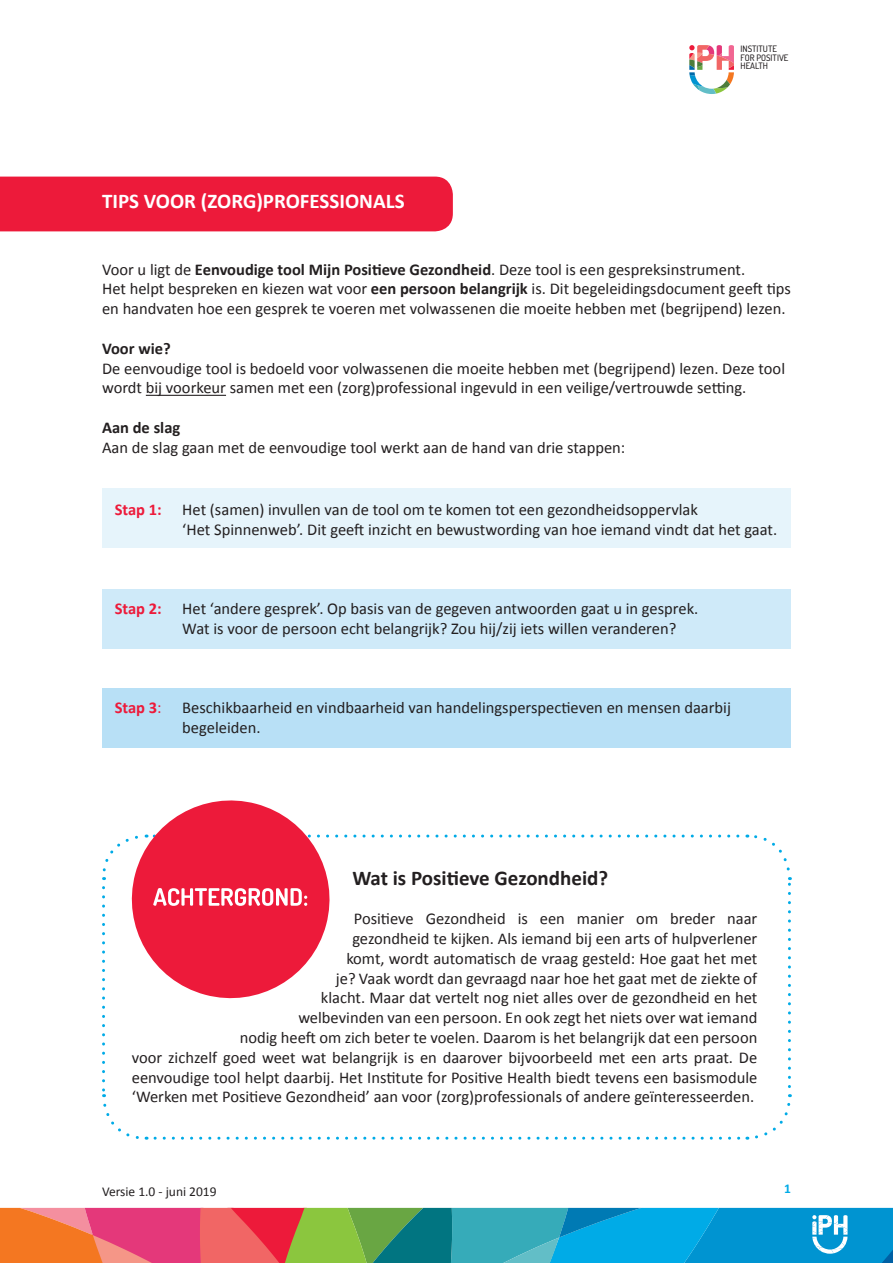
<style>
.page{position:relative;width:893px;height:1263px;background:#fff}
.page>*{position:absolute;margin:0;border:0;box-sizing:border-box;transform-origin:0 0}
.Kop_Calibri_bold_14{font:700 21px "Calibri";color:#fff}
.calibri_11{font:700 21px "Calibri";color:#231f20}
.calibri_11-2{font:16.5px/19.8px "Calibri";color:#231f20}
.calibri_11-3{font:700 16.5px "Calibri";color:#ed1a3a}
.t1{font:13.5px "Calibri";color:#231f20}
.t2{font:700 13.5px "Calibri";color:#00abe7}
.t3{font:500 8.85px/8.9px "Dosis";color:#231f20}
.s1{font-weight:700}
.s2{font-weight:700;color:#ed1a3a}
.s3{font-weight:400}
</style>
<div class="page">
<svg style="left:689px;top:45px;width:45px;height:49px"></svg>
<svg style="left:0;top:1207px;width:893px;height:56px;background:#698a95"></svg>
<hr style="left:146px;top:395px;width:80px;height:1px;background:#231f20">
<div style="left:102px;top:589px;width:689px;height:59px;background:#cfeaf9"></div>
<div style="left:102px;top:489px;width:689px;height:59px;background:#e6f4fb"></div>
<div style="left:102px;top:688px;width:689px;height:60px;background:#b8e0f6"></div>
<div style="left:0;top:177px;width:453px;height:54px;background:#ed1a3a"></div>
<svg style="left:102px;top:843px;width:19px;height:37px"></svg>
<svg style="left:102px;top:888px;width:45px;height:252px"></svg>
<svg style="left:155px;top:1094px;width:637px;height:46px"></svg>
<svg style="left:747px;top:834px;width:45px;height:252px"></svg>
<svg style="left:344px;top:834px;width:394px;height:3px"></svg>
<svg style="left:121px;top:800px;width:218px;height:209px;fill:#ed1a3a"></svg>
<svg style="left:153px;top:888px;width:154px;height:18px"></svg>
<p class="Kop_Calibri_bold_14" style="left:102px;top:188px;width:304px">TIPS VOOR (ZORG)PROFESSIONALS</p>
<p class="t3" style="left:740px;top:44px;width:49px">INSTITUTE<br>FOR POSITIVE<br>HEALTH</p>
<p class="calibri_11-2" style="left:102px;top:258px;width:645px">Voor u ligt de <span class="s1">Eenvoudige tool Mijn Positieve Gezondheid</span>. Deze tool is een gespreksinstrument.</p>
<p class="calibri_11-2" style="left:102px;top:278px;width:690px">Het helpt bespreken en kiezen wat voor <span class="s1">een persoon belangrijk</span> is. Dit begeleidingsdocument geeft tips en handvaten hoe een gesprek te voeren met volwassenen die moeite hebben met (begrijpend) lezen.</p>
<p class="calibri_11-2" style="left:102px;top:338px;width:684px"><span class="s1">Voor wie?<br></span>De eenvoudige tool is bedoeld voor volwassenen die moeite hebben met (begrijpend) lezen. Deze tool wordt bij voorkeur samen met een (zorg)professional ingevuld in een veilige/vertrouwde setting.</p>
<p class="calibri_11-2" style="left:102px;top:417px;width:525px"><span class="s1">Aan de slag<br></span>Aan de slag gaan met de eenvoudige tool werkt aan de hand van drie stappen:</p>
<p class="calibri_11-2" style="left:182px;top:499px;width:596px;text-indent:-68px"><span class="s2">Stap 1:</span> Het (samen) invullen van de tool om te komen tot een gezondheidsoppervlak<br>‘Het Spinnenweb’. Dit geeft inzicht en bewustwording van hoe iemand vindt dat het gaat.</p>
<p class="calibri_11-2" style="left:182px;top:598px;width:518px;text-indent:-68px"><span class="s2">Stap 2:</span> Het ‘andere gesprek’. Op basis van de gegeven antwoorden gaat u in gesprek.<br>Wat is voor de persoon echt belangrijk? Zou hij/zij iets willen veranderen?</p>
<p class="calibri_11-3" style="left:115px;top:697px;width:48px">Stap 3<span class="s3">:</span></p>
<p class="calibri_11-2" style="left:182px;top:697px;width:550px">Beschikbaarheid en vindbaarheid van handelingsperspectieven en mensen daarbij begeleiden.</p>
<p class="calibri_11" style="left:352px;top:865px;width:257px">Wat is Positieve Gezondheid?</p>
<p class="calibri_11-2" style="left:132px;top:908px;width:627px;text-align:right">Positieve Gezondheid is een manier om breder naar<br>gezondheid te kijken. Als iemand bij een arts of hulpverlener<br>komt, wordt automatisch de vraag gesteld: Hoe gaat het met<br>je? Vaak wordt dan gevraagd naar hoe het gaat met de ziekte of<br>klacht. Maar dat vertelt nog niet alles over de gezondheid en het<br>welbevinden van een persoon. En ook zegt het niets over wat iemand<br>nodig heeft om zich beter te voelen. Daarom is het belangrijk dat een persoon<br>voor zichzelf goed weet wat belangrijk is en daarover bijvoorbeeld met een arts praat. De eenvoudige tool helpt daarbij. Het Institute for Positive Health biedt tevens een basismodule ‘Werken met Positieve Gezondheid’ aan voor (zorg)professionals of andere geïnteresseerden.</p>
<p class="t1" style="left:102px;top:1183px;width:116px">Versie 1.0 - juni 2019</p>
<p class="t2" style="left:784px;top:1180px;width:8px">1</p>
</div>
